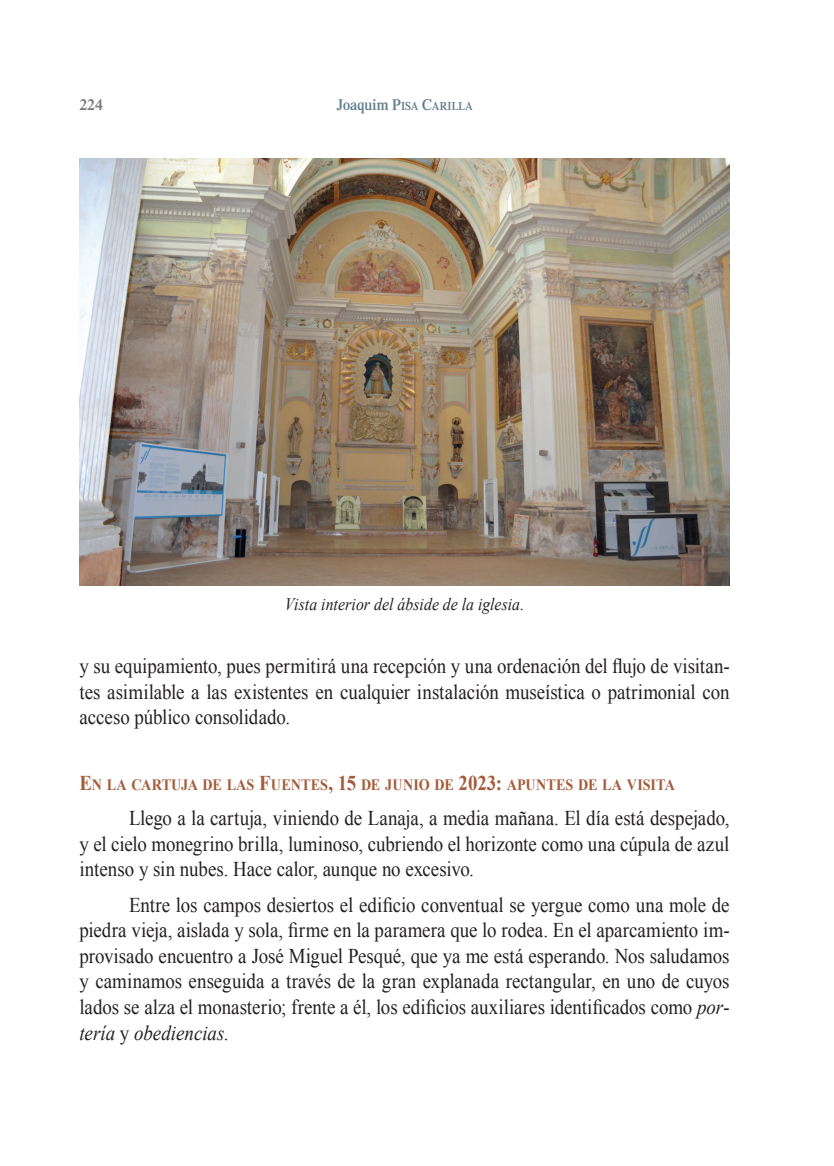
<style>
.page{position:relative;width:834px;height:1166px;background:#fff}
.page>*{position:absolute;margin:0;border:0;box-sizing:border-box;transform-origin:0 0}
.t1{font:21px/25.6px "Times New Roman";letter-spacing:-.005em;color:#231f20;text-align:justify;scale:.9 1}
.t2{font:italic 17.5px "Times New Roman";letter-spacing:.005em;color:#231f20;scale:.9 1}
.t3{font:700 15.75px "Times New Roman";color:#a45c3a;scale:.9 1}
.t4{font:600 15.75px "Times LT Std";color:#76787b}
.t5{font:600 11.9px "Times LT Std";letter-spacing:.01em;color:#607e8b;scale:.9 1}
.s1{font-size:15.75px}
.s2{font-size:21px}
.s3{font-style:italic}
</style>
<div class="page">
<img style="left:79px;top:159px;width:650px;height:426px">
<p class="t4" style="left:79px;top:95px;width:25px">224</p>
<p class="t5" style="left:336px;top:99px;width:153px"><span class="s1">Joaquim</span> <span class="s1">P</span>ISA <span class="s1">C</span>ARILLA</p>
<p class="t2" style="left:285px;top:592px;width:268px">Vista interior del ábside de la iglesia.</p>
<p class="t1" style="left:79px;top:653px;width:724px">y su equipamiento, pues permitirá una recepción y una ordenación del flujo de visitan&shy;tes asimilable a las existentes en cualquier instalación museística o patrimonial con acceso público consolidado.</p>
<p class="t3" style="left:79px;top:773px;width:663px"><span class="s2">E</span>N LA CARTUJA DE LAS <span class="s2">F</span>UENTES<span class="s2">, 15</span> DE JUNIO DE <span class="s2">2023:</span> APUNTES DE LA VISITA</p>
<p class="t1" style="left:79px;top:805px;width:724px;text-indent:50px">Llego a la cartuja, viniendo de Lanaja, a media mañana. El día está despejado, y el cielo monegrino brilla, luminoso, cubriendo el horizonte como una cúpula de azul intenso y sin nubes. Hace calor, aunque no excesivo.</p>
<p class="t1" style="left:79px;top:891px;width:724px;text-indent:50px">Entre los campos desiertos el edificio conventual se yergue como una mole de piedra vieja, aislada y sola, firme en la paramera que lo rodea. En el aparcamiento im&shy;provisado encuentro a José Miguel Pesqué, que ya me está esperando. Nos saludamos y caminamos enseguida a través de la gran explanada rectangular, en uno de cuyos lados se alza el monasterio; frente a él, los edificios auxiliares identificados como <span class="s3">por&shy;tería</span> y <span class="s3">obediencias</span>.</p>
</div>
